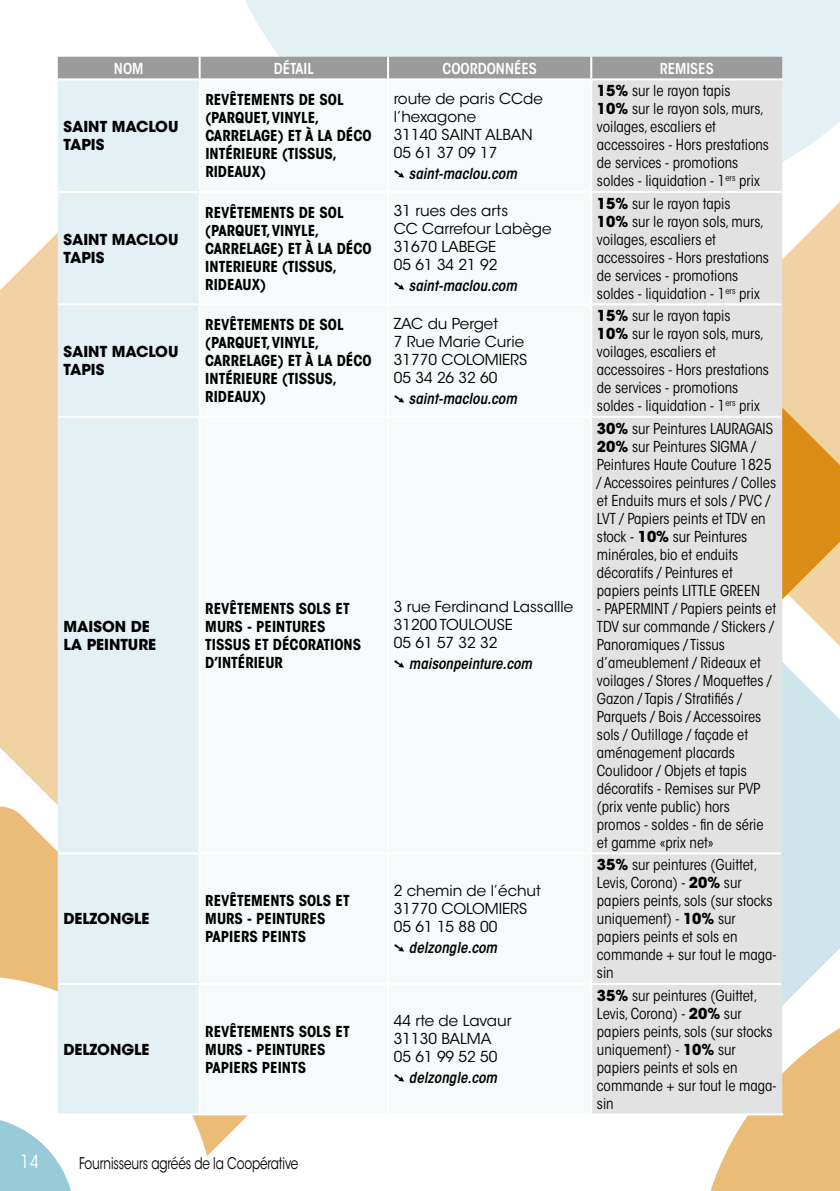
<style>
.page{position:relative;width:840px;height:1191px;background:#fff}
.page>*{position:absolute;margin:0;border:0;box-sizing:border-box;transform-origin:0 0}
.t1{font:condensed 18px "ITC Avant Garde Std";color:#fff}
.t2{font:16px "ITC Avant Garde Std";letter-spacing:-.01em;color:#000;scale:.75 1}
.t3{font:condensed 15px/18px "ITC Avant Garde Std";color:#000}
.t4{font:700 condensed 15px/18px "ITC Avant Garde Std";color:#000}
.t5{font:15px/18px "ITC Avant Garde Std";color:#000}
.t6{font:italic 600 condensed 15px "ITC Avant Garde Std";color:#000}
.t7{font:700 15px/18px "ITC Avant Garde Std";color:#000}
.t8{font:600 condensed 15px "ITC Avant Garde Std";color:#fff}
.s1{font-weight:700;font-stretch:normal}
</style>
<div class="page">
<svg style="left:710px;top:1100px;width:129px;height:91px;background:#ecc487"></svg>
<svg style="left:0;top:946px;width:248px;height:202px;fill:#eabc77"></svg>
<svg style="left:781px;top:213px;width:58px;height:91px;fill:#f1d2a5"></svg>
<svg style="left:781px;top:703px;width:58px;height:397px;fill:#cde4eb"></svg>
<svg style="left:0;top:232px;width:58px;height:714px;background:#f1d3a7"></svg>
<svg style="left:781px;top:304px;width:58px;height:399px"></svg>
<svg style="left:204px;top:0;width:635px;height:213px;fill:#e3f0f4"></svg>
<svg style="left:0;top:976px;width:215px;height:180px"></svg>
<svg style="left:0;top:1116px;width:75px;height:75px"></svg>
<div style="left:58px;top:57px;width:723px;height:21px;background:#9b9b9b"></div>
<div style="left:58px;top:80px;width:140px;height:1033px;background:#e3f0f4"></div>
<div style="left:200px;top:80px;width:390px;height:1033px;background:#f6fafb"></div>
<div style="left:592px;top:80px;width:189px;height:1033px;background:#e2e2e2"></div>
<hr style="left:387px;top:80px;width:2px;height:111px;background:#fff">
<hr style="left:590px;top:80px;width:2px;height:111px;background:#fff">
<hr style="left:59px;top:191px;width:140px;height:2px;background:#fff">
<hr style="left:199px;top:191px;width:189px;height:2px;background:#fff">
<hr style="left:388px;top:191px;width:203px;height:2px;background:#fff">
<hr style="left:387px;top:193px;width:2px;height:110px;background:#fff">
<hr style="left:591px;top:191px;width:189px;height:2px;background:#fff">
<hr style="left:590px;top:193px;width:2px;height:110px;background:#fff">
<hr style="left:59px;top:416px;width:140px;height:2px;background:#fff">
<hr style="left:199px;top:416px;width:189px;height:2px;background:#fff">
<hr style="left:388px;top:416px;width:203px;height:2px;background:#fff">
<hr style="left:387px;top:418px;width:2px;height:434px;background:#fff">
<hr style="left:591px;top:416px;width:189px;height:2px;background:#fff">
<hr style="left:59px;top:852px;width:140px;height:2px;background:#fff">
<hr style="left:199px;top:852px;width:189px;height:2px;background:#fff">
<hr style="left:388px;top:852px;width:203px;height:2px;background:#fff">
<hr style="left:591px;top:852px;width:189px;height:2px;background:#fff">
<hr style="left:59px;top:303px;width:140px;height:2px;background:#fff">
<hr style="left:199px;top:303px;width:189px;height:2px;background:#fff">
<hr style="left:388px;top:303px;width:203px;height:2px;background:#fff">
<hr style="left:387px;top:305px;width:2px;height:111px;background:#fff">
<hr style="left:591px;top:303px;width:189px;height:2px;background:#fff">
<hr style="left:198px;top:854px;width:2px;height:129px;background:#fff">
<hr style="left:387px;top:854px;width:2px;height:129px;background:#fff">
<hr style="left:59px;top:983px;width:140px;height:2px;background:#fff">
<hr style="left:199px;top:983px;width:189px;height:2px;background:#fff">
<hr style="left:198px;top:985px;width:2px;height:128px;background:#fff">
<hr style="left:388px;top:983px;width:203px;height:2px;background:#fff">
<hr style="left:387px;top:985px;width:2px;height:128px;background:#fff">
<hr style="left:591px;top:983px;width:189px;height:2px;background:#fff">
<hr style="left:57px;top:1113px;width:142px;height:2px;background:#fff">
<hr style="left:199px;top:1113px;width:189px;height:2px;background:#fff">
<hr style="left:591px;top:1113px;width:191px;height:2px;background:#fff">
<hr style="left:198px;top:57px;width:2px;height:21px;background:#fff">
<hr style="left:387px;top:57px;width:2px;height:21px;background:#fff">
<hr style="left:590px;top:57px;width:2px;height:21px;background:#fff">
<hr style="left:199px;top:78px;width:189px;height:2px;background:#fff">
<hr style="left:388px;top:78px;width:203px;height:2px;background:#fff">
<hr style="left:591px;top:78px;width:191px;height:2px;background:#fff">
<p class="t8" style="left:114px;top:59px;width:31px">NOM</p>
<p class="t8" style="left:274px;top:59px;width:41px">DÉTAIL</p>
<p class="t8" style="left:442px;top:59px;width:96px">COORDONNÉES</p>
<p class="t8" style="left:659px;top:59px;width:55px">REMISES</p>
<p class="t7" style="left:63px;top:118px;width:116px">SAINT MACLOU<br>TAPIS</p>
<p class="t7" style="left:63px;top:230px;width:116px">SAINT MACLOU<br>TAPIS</p>
<p class="t7" style="left:63px;top:342px;width:116px">SAINT MACLOU<br>TAPIS</p>
<p class="t4" style="left:205px;top:91px;width:168px">REVÊTEMENTS DE SOL (PARQUET, VINYLE,<br>CARRELAGE) ET À LA DÉCO<br>INTÉRIEURE (TISSUS,<br>RIDEAUX)</p>
<p class="t5" style="left:393px;top:90px;width:150px">route de paris CCde l’hexagone<br>31140 SAINT ALBAN<br>05 61 37 09 17</p>
<p class="t6" style="left:393px;top:164px;width:125px">➘ saint-maclou.com</p>
<p class="t4" style="left:205px;top:203px;width:168px">REVÊTEMENTS DE SOL (PARQUET, VINYLE,<br>CARRELAGE) ET À LA DÉCO<br>INTERIEURE (TISSUS,<br>RIDEAUX)</p>
<p class="t5" style="left:393px;top:202px;width:159px">31 rues des arts<br>CC Carrefour Labège<br>31670 LABEGE<br>05 61 34 21 92</p>
<p class="t6" style="left:393px;top:276px;width:125px">➘ saint-maclou.com</p>
<p class="t4" style="left:205px;top:315px;width:168px">REVÊTEMENTS DE SOL (PARQUET, VINYLE,<br>CARRELAGE) ET À LA DÉCO<br>INTÉRIEURE (TISSUS,<br>RIDEAUX)</p>
<p class="t5" style="left:393px;top:314px;width:135px">ZAC du Perget<br>7 Rue Marie Curie<br>31770 COLOMIERS<br>05 34 26 32 60</p>
<p class="t6" style="left:393px;top:389px;width:125px">➘ saint-maclou.com</p>
<p class="t7" style="left:63px;top:617px;width:94px">MAISON DE<br>LA PEINTURE</p>
<p class="t4" style="left:205px;top:599px;width:157px">REVÊTEMENTS SOLS ET<br>MURS - PEINTURES<br>TISSUS ET DÉCORATIONS<br>D’INTÉRIEUR</p>
<p class="t5" style="left:393px;top:598px;width:181px">3 rue Ferdinand Lassallle<br>31200 TOULOUSE<br>05 61 57 32 32</p>
<p class="t6" style="left:393px;top:654px;width:140px">➘ maisonpeinture.com</p>
<p class="t7" style="left:63px;top:909px;width:88px">DELZONGLE</p>
<p class="t7" style="left:63px;top:1040px;width:88px">DELZONGLE</p>
<p class="t4" style="left:205px;top:891px;width:146px">REVÊTEMENTS SOLS ET<br>MURS - PEINTURES<br>PAPIERS PEINTS</p>
<p class="t5" style="left:393px;top:881px;width:148px">2 chemin de l’échut<br>31770 COLOMIERS<br>05 61 15 88 00</p>
<p class="t6" style="left:393px;top:938px;width:105px">➘ delzongle.com</p>
<p class="t4" style="left:205px;top:1022px;width:146px">REVÊTEMENTS SOLS ET<br>MURS - PEINTURES<br>PAPIERS PEINTS</p>
<p class="t5" style="left:393px;top:1012px;width:119px">44 rte de Lavaur<br>31130 BALMA<br>05 61 99 52 50</p>
<p class="t6" style="left:393px;top:1068px;width:105px">➘ delzongle.com</p>
<p class="t1" style="left:20px;top:1150px;width:20px">14</p>
<p class="t2" style="left:79px;top:1153px;width:294px">Fournisseurs agréés de la Coopérative</p>
<p class="t3" style="left:596px;top:82px;width:173px"><span class="s1">15%</span> sur le rayon tapis<br><span class="s1">10%</span> sur le rayon sols, murs, voilages, escaliers et accessoires - Hors prestations de services - promotions soldes - liquidation - 1<sup>ers</sup> prix</p>
<p class="t3" style="left:596px;top:194px;width:173px"><span class="s1">15%</span> sur le rayon tapis<br><span class="s1">10%</span> sur le rayon sols, murs, voilages, escaliers et accessoires - Hors prestations de services - promotions soldes - liquidation - 1<sup>ers</sup> prix</p>
<p class="t3" style="left:596px;top:307px;width:173px"><span class="s1">15%</span> sur le rayon tapis<br><span class="s1">10%</span> sur le rayon sols, murs, voilages, escaliers et accessoires - Hors prestations de services - promotions soldes - liquidation - 1<sup>ers</sup> prix</p>
<p class="t3" style="left:596px;top:419px;width:181px"><span class="s1">30%</span> sur Peintures LAURAGAIS<br><span class="s1">20%</span> sur Peintures SIGMA /<br>Peintures Haute Couture 1825 / Accessoires peintures / Colles et Enduits murs et sols / PVC /<br>LVT / Papiers peints et TDV en stock - <span class="s1">10%</span> sur Peintures minérales, bio et enduits décoratifs / Peintures et papiers peints LITTLE GREEN</p>
<p class="t3" style="left:596px;top:599px;width:181px">- PAPERMINT / Papiers peints et<br>TDV sur commande / Stickers /<br>Panoramiques / Tissus d’ameublement / Rideaux et voilages / Stores / Moquettes /<br>Gazon / Tapis / Stratifiés /<br>Parquets / Bois / Accessoires sols / Outillage / façade et aménagement placards<br>Coulidoor / Objets et tapis décoratifs - Remises sur PVP (prix vente public) hors promos - soldes - fin de série et gamme «prix net»</p>
<p class="t3" style="left:596px;top:856px;width:181px"><span class="s1">35%</span> sur peintures (Guittet,<br>Levis, Corona) - <span class="s1">20%</span> sur papiers peints, sols (sur stocks uniquement) - <span class="s1">10%</span> sur papiers peints et sols en commande + sur tout le maga&shy;sin</p>
<p class="t3" style="left:596px;top:986px;width:181px"><span class="s1">35%</span> sur peintures (Guittet,<br>Levis, Corona) - <span class="s1">20%</span> sur papiers peints, sols (sur stocks uniquement) - <span class="s1">10%</span> sur papiers peints et sols en commande + sur tout le maga&shy;sin</p>
</div>
